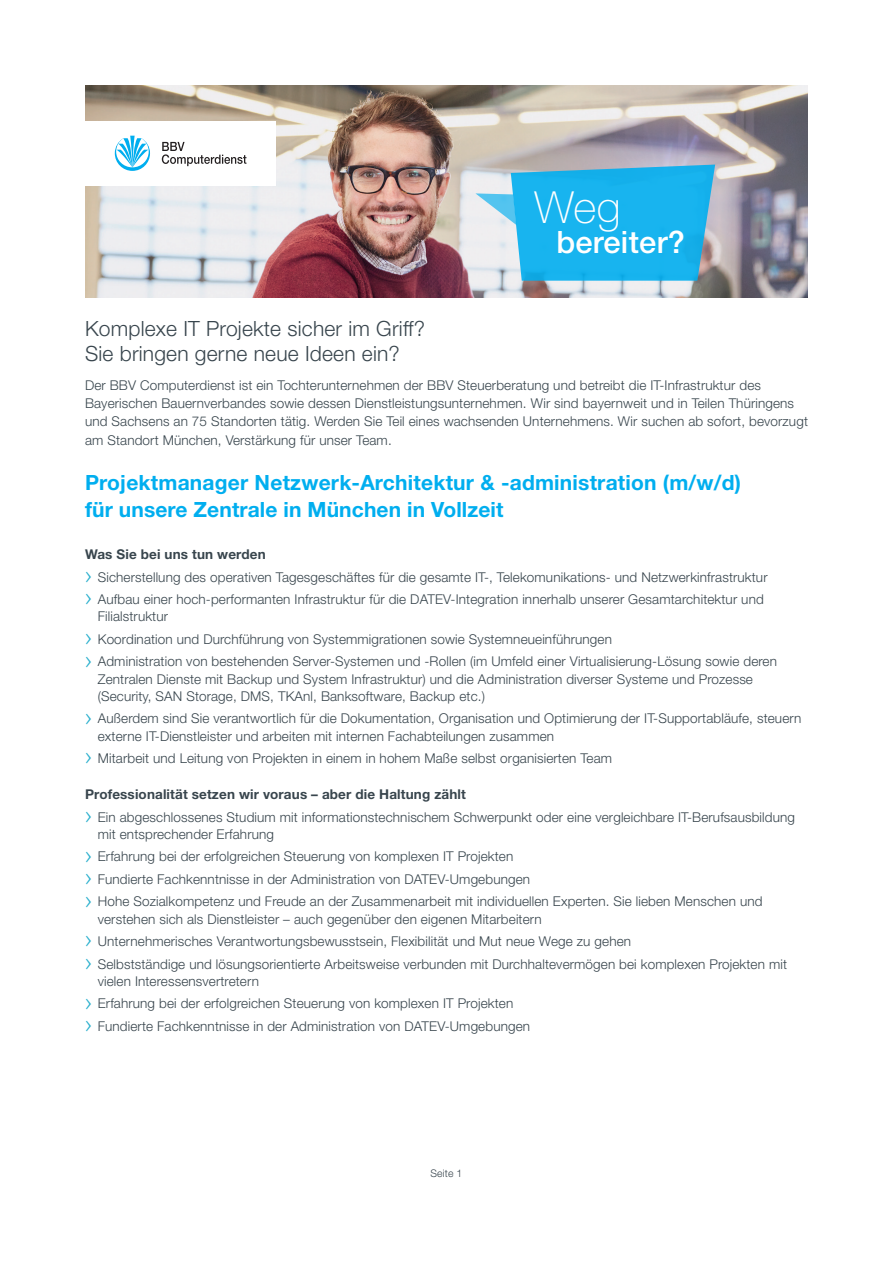
<style>
.page{position:relative;width:893px;height:1263px;background:#fff}
.page>*{position:absolute;margin:0;border:0;box-sizing:border-box;transform-origin:0 0}
.t1{font:100 44.25px "Helvetica Neue LT Std";color:#fff}
.t2{font:500 30.75px "Helvetica Neue LT Std";letter-spacing:.01em;color:#fff}
.t3{font:700 21px/27px "Helvetica Neue LT Std";letter-spacing:.01em;color:#00aeef}
.t4{font:300 21px/25.2px "Helvetica Neue LT Std";letter-spacing:.01em;color:#38454d}
.t5{font:300 13.5px/22.5px "Helvetica Neue LT Std";letter-spacing:.01em;color:#38454d}
.t6{font:300 10.5px "Helvetica Neue LT Std";letter-spacing:.01em;color:#38454d}
.s1{font-weight:700}
.s2{font-family:"Open Sans";font-size:27px;color:#28afcd}
</style>
<div class="page">
<img style="left:85px;top:85px;width:723px;height:213px">
<svg style="left:475px;top:165px;width:240px;height:116px;background:#42bbe9"></svg>
<div style="left:82px;top:121px;width:194px;height:64px;background:#fff"></div>
<svg style="left:162px;top:142px;width:84px;height:24px"></svg>
<svg style="left:115px;top:136px;width:35px;height:35px"></svg>
<h3 class="t4" style="left:85px;top:316px;width:342px">Komplexe IT Projekte sicher im Griff?<br>Sie bringen gerne neue Ideen ein?</h3>
<h1 class="t1" style="left:534px;top:182px;width:88px">Weg</h1>
<h2 class="t2" style="left:556px;top:224px;width:130px">bereiter?</h2>
<p class="t5" style="left:85px;top:376px;width:724px;line-height:18.3px">Der BBV Computerdienst ist ein Tochterunternehmen der BBV Steuerberatung und betreibt die IT-Infrastruktur des Bayerischen Bauernverbandes sowie dessen Dienstleistungsunternehmen. Wir sind bayernweit und in Teilen Thüringens und Sachsens an 75 Standorten tätig. Werden Sie Teil eines wachsenden Unternehmens. Wir suchen ab sofort, bevorzugt am Standort München, Verstärkung für unser Team.</p>
<h3 class="t3" style="left:85px;top:468px;width:658px">Projektmanager Netzwerk-Architektur &amp; -administration (m/w/d) für unsere Zentrale in München in Vollzeit</h3>
<p class="t5" style="left:85px;top:543px;width:684px"><span class="s1">Was Sie bei uns tun werden<br></span><span class="s2">›</span> Sicherstellung des operativen Tagesgeschäftes für die gesamte IT-, Telekomunikations- und Netzwerkinfrastruktur <span class="s2">›</span> Aufbau einer hoch-performanten Infrastruktur für die DATEV-Integration innerhalb unserer Gesamtarchitektur und</p>
<p class="t5" style="left:85px;top:605px;width:693px;text-indent:13px">Filialstruktur<br><span class="s2">›</span> Koordination und Durchführung von Systemmigrationen sowie Systemneueinführungen<br><span class="s2">›</span> Administration von bestehenden Server-Systemen und -Rollen (im Umfeld einer Virtualisierung-Lösung sowie deren</p>
<p class="t5" style="left:98px;top:670px;width:657px;line-height:17.2px">Zentralen Dienste mit Backup und System Infrastruktur) und die Administration diverser Systeme und Prozesse (Security, SAN Storage, DMS, TKAnl, Banksoftware, Backup etc.)</p>
<p class="t5" style="left:98px;top:709px;width:705px;line-height:17.2px;text-indent:-13px"><span class="s2">›</span> Außerdem sind Sie verantwortlich für die Dokumentation, Organisation und Optimierung der IT-Supportabläufe, steuern externe IT-Dienstleister und arbeiten mit internen Fachabteilungen zusammen</p>
<p class="t5" style="left:85px;top:747px;width:529px"><span class="s2">›</span> Mitarbeit und Leitung von Projekten in einem in hohem Maße selbst organisierten Team</p>
<p class="t5" style="left:85px;top:783px;width:711px"><span class="s1">Professionalität setzen wir voraus – aber die Haltung zählt<br></span><span class="s2">›</span> Ein abgeschlossenes Studium mit informationstechnischem Schwerpunkt oder eine vergleichbare IT-Berufsausbildung</p>
<p class="t5" style="left:85px;top:822px;width:679px;text-indent:13px">mit entsprechender Erfahrung<br><span class="s2">›</span> Erfahrung bei der erfolgreichen Steuerung von komplexen IT Projekten<br><span class="s2">›</span> Fundierte Fachkenntnisse in der Administration von DATEV-Umgebungen<br><span class="s2">›</span> Hohe Sozialkompetenz und Freude an der Zusammenarbeit mit individuellen Experten. Sie lieben Menschen und</p>
<p class="t5" style="left:85px;top:907px;width:703px;text-indent:13px">verstehen sich als Dienstleister – auch gegenüber den eigenen Mitarbeitern<br><span class="s2">›</span> Unternehmerisches Verantwortungsbewusstsein, Flexibilität und Mut neue Wege zu gehen<br><span class="s2">›</span> Selbstständige und lösungsorientierte Arbeitsweise verbunden mit Durchhaltevermögen bei komplexen Projekten mit</p>
<p class="t5" style="left:85px;top:969px;width:447px;text-indent:13px">vielen Interessensvertretern<br><span class="s2">›</span> Erfahrung bei der erfolgreichen Steuerung von komplexen IT Projekten<br><span class="s2">›</span> Fundierte Fachkenntnisse in der Administration von DATEV-Umgebungen</p>
<p class="t6" style="left:430px;top:1167px;width:33px">Seite 1</p>
</div>
